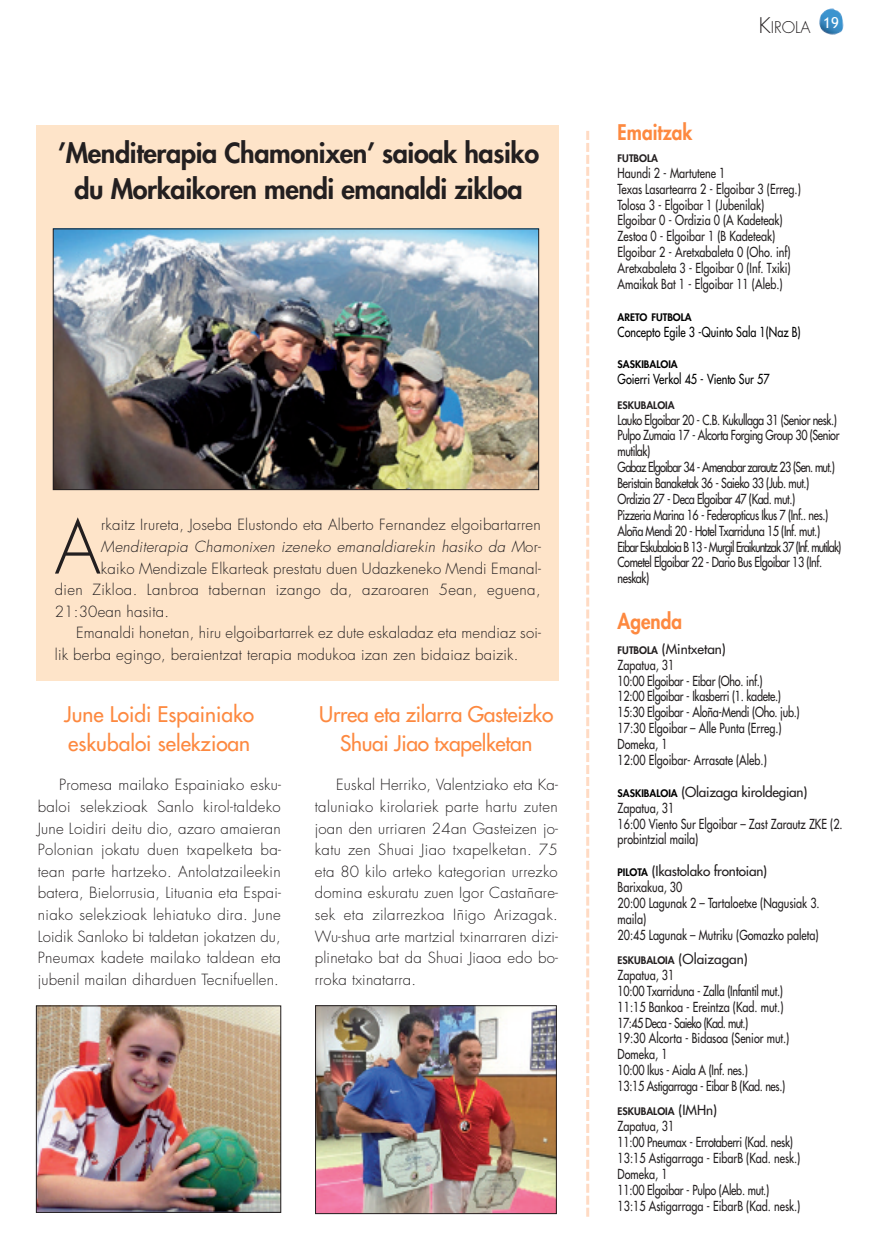
<style>
.page{position:relative;width:877px;height:1247px;background:#fff}
.page>*{position:absolute;margin:0;border:0;box-sizing:border-box;transform-origin:0 0}
.t1{font:300 72.3px "Futura";color:#231f20}
.t2{font:800 27px/36px "Futura";letter-spacing:-.015em;color:#231f20;text-align:center}
.t3{font:21px/28.5px "Futura";letter-spacing:-.015em;color:#fd8940}
.t4{font:800 21px "Futura";color:#fd8940;scale:.9 1}
.t5{font:300 15.75px "Futura";color:#231f20}
.t6{font:300 15px/21.6px "Futura";letter-spacing:.015em;color:#231f20;text-align:justify}
.t7{font:italic 300 15px "Futura";letter-spacing:.02em;color:#231f20}
.t8{font:13.5px/15.9px "Futura";letter-spacing:-.015em;color:#231f20}
.t9{font:13.5px/15.9px "Futura";letter-spacing:-.04em;color:#231f20;scale:.8 1}
.t10{font:13.5px/15.9px "Futura";letter-spacing:-.015em;color:#231f20;scale:.8 1}
.t11{font:13.5px "Futura";color:#000;scale:.8 1}
.t12{font:800 10.2px "Futura";color:#231f20}
.t13{font:800 10.2px "Futura";color:#000}
.s1{font-style:normal}
.s2{font-size:21px}
.s3{font-weight:800;font-size:10.2px}
.s4{font-weight:800;font-size:10.2px;color:#000}
.s5{font-weight:400;font-size:13.5px}
</style>
<div class="page">
<img style="left:819px;top:8px;width:24px;height:27px">
<div style="left:36px;top:125px;width:522px;height:556px;background:#fee4c9"></div>
<svg style="left:586px;top:131px;width:3px;height:1086px"></svg>
<img style="left:55px;top:230px;width:482px;height:258px">
<div style="left:53px;top:228px;width:486px;height:262px;border:1px solid #231f20"></div>
<img style="left:317px;top:1007px;width:238px;height:205px">
<div style="left:315px;top:1005px;width:242px;height:209px;border:1px solid #231f20"></div>
<img style="left:38px;top:1007px;width:241px;height:204px">
<div style="left:36px;top:1005px;width:245px;height:208px;border:1px solid #231f20"></div>
<h2 class="t2" style="left:58px;top:137px;width:482px">’Menditerapia Chamonixen’ saioak hasiko du Morkaikoren mendi emanaldi zikloa</h2>
<h1 class="t1" style="left:55px;top:514px;width:48px">A</h1>
<p class="t6" style="left:101px;top:515px;width:441px">rkaitz Irureta, Joseba Elustondo eta Alberto Fernandez elgoibartarren</p>
<p class="t7" style="left:101px;top:540px;width:441px">Menditerapia Chamonixen izeneko emanaldiarekin hasiko da M<span class="s1">or-</span></p>
<p class="t6" style="left:101px;top:558px;width:441px">kaiko Mendizale Elkarteak prestatu duen Udazkeneko Mendi Emanal-</p>
<p class="t6" style="left:55px;top:580px;width:487px">dien Zikloa. Lanbroa tabernan izango da, azaroaren 5ean, eguena,</p>
<p class="t6" style="left:55px;top:602px;width:116px">21:30ean hasita.</p>
<p class="t6" style="left:76px;top:623px;width:466px">Emanaldi honetan, hiru elgoibartarrek ez dute eskaladaz eta mendiaz soi-</p>
<p class="t6" style="left:55px;top:645px;width:465px">lik berba egingo, beraientzat terapia modukoa izan zen bidaiaz baizik.</p>
<h3 class="t3" style="left:64px;top:701px;width:191px">June Loidi Espainiako eskubaloi selekzioan</h3>
<p class="t6" style="left:38px;top:775px;width:245px;text-indent:21px">Promesa mailako Espainiako esku&shy;baloi selekzioak Sanlo kirol-taldeko June Loidiri deitu dio, azaro amaieran Polonian jokatu duen txapelketa ba&shy;tean parte hartzeko. Antolatzaileekin batera, Bielorrusia, Lituania eta Espai&shy;niako selekzioak lehiatuko dira. June Loidik Sanloko bi taldetan jokatzen du, Pneumax kadete mailako taldean eta jubenil mailan diharduen Tecnifuellen.</p>
<h3 class="t3" style="left:319px;top:701px;width:236px;text-align:center">Urrea eta zilarra Gasteizko<br>Shuai Jiao txapelketan</h3>
<p class="t6" style="left:315px;top:775px;width:245px;text-indent:21px">Euskal Herriko, Valentziako eta Ka&shy;taluniako kirolariek parte hartu zuten joan den urriaren 24an Gasteizen jo&shy;katu zen Shuai Jiao txapelketan. 75 eta 80 kilo arteko kategorian urrezko domina eskuratu zuen Igor Castañare&shy;sek eta zilarrezkoa Iñigo Arizagak.<br>Wu-shua arte martzial txinarraren dizi&shy;plinetako bat da Shuai Jiaoa edo bo&shy;rroka txinatarra.</p>
<p class="t5" style="left:759px;top:20px;width:81px"><span class="s2">K</span>IROLA <sup>19</sup></p>
<h3 class="t4" style="left:618px;top:123px;width:85px">Emaitzak</h3>
<p class="t12" style="left:618px;top:153px;width:42px">FUTBOLA</p>
<p class="t10" style="left:618px;top:166px;width:230px">Haundi 2 - Martutene 1<br>Texas Lasartearra 2 - Elgoibar 3 (Erreg.)<br>Tolosa 3 - Elgoibar 1 (Jubenilak)<br>Elgoibar 0 - Ordizia 0 (A Kadeteak)<br>Zestoa 0 - Elgoibar 1 (B Kadeteak)<br>Elgoibar 2 - Aretxabaleta 0 (Oho. inf)<br>Aretxabaleta 3 - Elgoibar 0 (Inf. Txiki)<br>Amaikak Bat 1 - Elgoibar 11 (Aleb.)</p>
<p class="t13" style="left:618px;top:312px;width:76px">ARETO FUTBOLA</p>
<p class="t11" style="left:618px;top:325px;width:230px">Concepto Egile 3 -Quinto Sala 1(Naz B)</p>
<p class="t13" style="left:618px;top:360px;width:62px">SASKIBALOIA</p>
<p class="t11" style="left:618px;top:372px;width:191px">Goierri Verkol 45 - Viento Sur 57</p>
<p class="t12" style="left:618px;top:400px;width:59px">ESKUBALOIA</p>
<p class="t9" style="left:618px;top:412px;width:281px">Lauko Elgoibar 20 - C.B. Kukullaga 31 (Senior nesk.)<br>Pulpo Zumaia 17 - Alcorta Forging Group 30 (Senior mutilak)<br>Gabaz Elgoibar 34 - Amenabar zarautz 23 (Sen. mut.)<br>Beristain Banaketak 36 - Saieko 33 (Jub. mut.)<br>Ordizia 27 - Deca Elgoibar 47 (Kad. mut.)<br>Pizzeria Marina 16 - Federopticus Ikus 7 (Inf.. nes.)<br>Aloña Mendi 20 - Hotel Txarriduna 15 (Inf. mut.)<br>Eibar Eskubaloia B 13 - Murgil Eraikuntzak 37 (Inf. mutilak)<br>Cometel Elgoibar 22 - Dario Bus Elgoibar 13 (Inf. neskak)</p>
<h3 class="t4" style="left:618px;top:612px;width:73px">Agenda</h3>
<p class="t8" style="left:618px;top:642px;width:184px"><span class="s3">FUTBOLA</span> (Mintxetan)<br>Zapatua, 31<br>10:00 Elgoibar - Eibar (Oho. inf.)<br>12:00 Elgoibar - Ikasberri (1. kadete.)<br>15:30 Elgoibar - Aloña-Mendi (Oho. jub.)<br>17:30 Elgoibar – Alle Punta (Erreg.)<br>Domeka, 1<br>12:00 Elgoibar- Arrasate (Aleb.)</p>
<p class="t8" style="left:618px;top:785px;width:227px"><span class="s4">SASKIBALOIA</span> (Olaizaga kiroldegian)<br>Zapatua, 31<br>16:00 Viento Sur Elgoibar – Zast Zarautz ZKE (2. probintzial maila)</p>
<p class="t8" style="left:618px;top:864px;width:204px"><span class="s4">PILOTA</span> (Ikastolako frontoian)<br>Barixakua, 30<br>20:00 Lagunak 2 – Tartaloetxe (Nagusiak 3. maila)<br>20:45 Lagunak – Mutriku (Gomazko paleta)</p>
<p class="t8" style="left:618px;top:952px;width:173px"><span class="s3">ESKUBALOIA</span> (Olaizagan)<br>Zapatua, 31<br>10:00 Txarriduna - Zalla (Infantil mut.)<br>11:15 Bankoa - Ereintza (Kad. mut.)<br>17:45 Deca - Saieko (Kad. mut.)<br>19:30 Alcorta - Bidasoa (Senior mut.)<br>Domeka, 1<br>10:00 Ikus - Aiala A (Inf. nes.)<br>13:15 Astigarraga - Eibar B (Kad. nes.)</p>
<p class="t12" style="left:618px;top:1107px;width:101px">ESKUBALOIA <span class="s5">(IMHn)</span></p>
<p class="t10" style="left:618px;top:1119px;width:230px">Zapatua, 31<br>11:00 Pneumax - Errotaberri (Kad. nesk)<br>13:15 Astigarraga - EibarB (Kad. nesk.)<br>Domeka, 1<br>11:00 Elgoibar - Pulpo (Aleb. mut.)<br>13:15 Astigarraga - EibarB (Kad. nesk.)</p>
</div>
